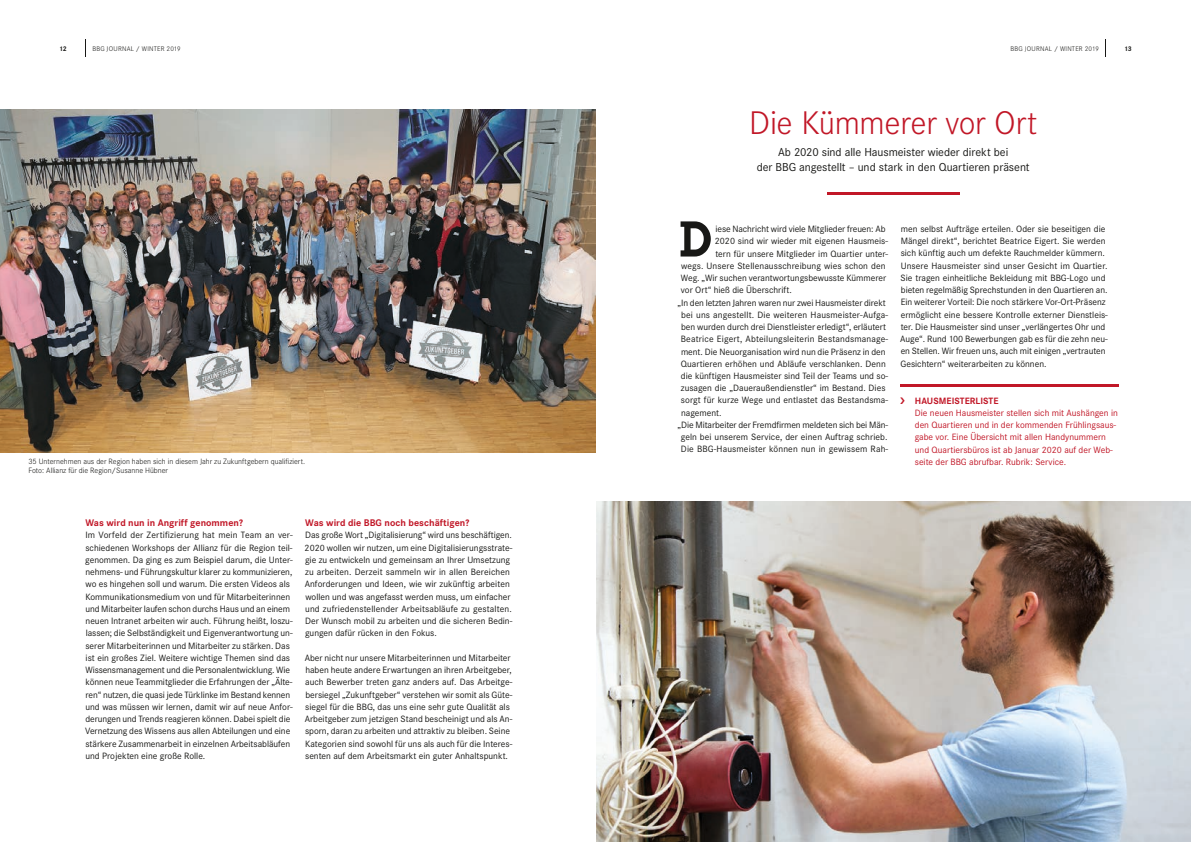
<style>
.page{position:relative;width:1191px;height:842px;background:#fff}
.page>*{position:absolute;margin:0;border:0;box-sizing:border-box;transform-origin:0 0}
.t1{font:56.9px "BBG";color:#181816}
.t2{font:300 34px "Corporate S";letter-spacing:-.01em;color:#c11727}
.t3{font:12px/15px "Corporate S";letter-spacing:-.005em;color:#181816;text-align:center}
.t4{font:700 10px "Corporate S";color:#c11727}
.t5{font:9.5px/12.2px "Corporate S";color:#181816}
.t6{font:9.5px/12.2px "Corporate S";color:#c11727}
.t7{font:700 9.5px "Corporate S";letter-spacing:.005em;color:#c11727}
.t8{font:300 8px/9.6px "Corporate S";color:#181816}
.t9{font:300 7px "Corporate S";letter-spacing:.035em;color:#181816}
.t10{font:700 7px "Corporate S";color:#181816}
</style>
<div class="page">
<hr style="left:827px;top:192px;width:132px;height:3px;background:#c11727">
<hr style="left:900px;top:384px;width:218px;height:2px;background:#c11727">
<img style="left:596px;top:502px;width:595px;height:340px">
<img style="left:0;top:110px;width:595px;height:343px">
<svg style="left:85px;top:40px;width:1px;height:17px"></svg>
<svg style="left:1105px;top:40px;width:1px;height:17px"></svg>
<p class="t10" style="left:59px;top:44px;width:9px">12</p>
<p class="t9" style="left:92px;top:45px;width:90px">BBG JOURNAL / WINTER 2019</p>
<p class="t9" style="left:1010px;top:45px;width:90px">BBG JOURNAL / WINTER 2019</p>
<p class="t10" style="left:1124px;top:44px;width:9px">13</p>
<h2 class="t2" style="left:749px;top:103px;width:290px">Die Kümmerer vor Ort</h2>
<p class="t8" style="left:28px;top:456px;width:278px">35 Unternehmen aus der Region haben sich in diesem Jahr zu Zukunftgebern qualifiziert.<br>Foto: Allianz für die Region/Susanne Hübner</p>
<p class="t4" style="left:85px;top:517px;width:159px">Was wird nun in Angriff genommen?</p>
<p class="t5" style="left:85px;top:529px;width:209px">Im Vorfeld der Zertifizierung hat mein Team an ver&shy;schiedenen Workshops der Allianz für die Region teil&shy;genommen. Da ging es zum Beispiel darum, die Unter&shy;nehmens- und Führungskultur klarer zu kommunizieren, wo es hingehen soll und warum. Die ersten Videos als Kommunikationsmedium von und für Mitarbeiterinnen und Mitarbeiter laufen schon durchs Haus und an einem neuen Intranet arbeiten wir auch. Führung heißt, loszu&shy;lassen; die Selbständigkeit und Eigenverantwortung un&shy;serer Mitarbeiterinnen und Mitarbeiter zu stärken. Das ist ein großes Ziel. Weitere wichtige Themen sind das Wissensmanagement und die Personalentwicklung. Wie können neue Teammitglieder die Erfahrungen der „Älte&shy;ren“ nutzen, die quasi jede Türklinke im Bestand kennen und was müssen wir lernen, damit wir auf neue Anfor&shy;derungen und Trends reagieren können. Dabei spielt die Vernetzung des Wissens aus allen Abteilungen und eine stärkere Zusammenarbeit in einzelnen Arbeitsabläufen und Projekten eine große Rolle.</p>
<p class="t4" style="left:305px;top:517px;width:165px">Was wird die BBG noch beschäftigen?</p>
<p class="t5" style="left:305px;top:529px;width:209px">Das große Wort „Digitalisierung“ wird uns beschäftigen.<br>2020 wollen wir nutzen, um eine Digitalisierungsstrate&shy;gie zu entwickeln und gemeinsam an Ihrer Umsetzung zu arbeiten. Derzeit sammeln wir in allen Bereichen Anforderungen und Ideen, wie wir zukünftig arbeiten wollen und was angefasst werden muss, um einfacher und zufriedenstellender Arbeitsabläufe zu gestalten.<br>Der Wunsch mobil zu arbeiten und die sicheren Bedin&shy;gungen dafür rücken in den Fokus.</p>
<p class="t5" style="left:305px;top:652px;width:209px">Aber nicht nur unsere Mitarbeiterinnen und Mitarbeiter haben heute andere Erwartungen an ihren Arbeitgeber, auch Bewerber treten ganz anders auf. Das Arbeitge&shy;bersiegel „Zukunftgeber“ verstehen wir somit als Güte&shy;siegel für die BBG, das uns eine sehr gute Qualität als Arbeitgeber zum jetzigen Stand bescheinigt und als An&shy;sporn, daran zu arbeiten und attraktiv zu bleiben. Seine Kategorien sind sowohl für uns als auch für die Interes&shy;senten auf dem Arbeitsmarkt ein guter Anhaltspunkt.</p>
<p class="t3" style="left:757px;top:145px;width:274px">Ab 2020 sind alle Hausmeister wieder direkt bei<br>der BBG angestellt – und stark in den Quartieren präsent</p>
<h1 class="t1" style="left:678px;top:196px;width:35px">D</h1>
<p class="t5" style="left:715px;top:223px;width:172px">iese Nachricht wird viele Mitglieder freuen: Ab</p>
<p class="t5" style="left:715px;top:235px;width:175px">2020 sind wir wieder mit eigenen Hausmeis-</p>
<p class="t5" style="left:715px;top:247px;width:174px">tern für unsere Mitglieder im Quartier unter-</p>
<p class="t5" style="left:681px;top:260px;width:206px">wegs. Unsere Stellenausschreibung wies schon den</p>
<p class="t5" style="left:681px;top:272px;width:207px">Weg. „Wir suchen verantwortungsbewusste Kümmerer</p>
<p class="t5" style="left:681px;top:284px;width:112px">vor Ort“ hieß die Überschrift.</p>
<p class="t5" style="left:677px;top:296px;width:210px">„In den letzten Jahren waren nur zwei Hausmeister direkt</p>
<p class="t5" style="left:681px;top:309px;width:208px">bei uns angestellt. Die weiteren Hausmeister-Aufga-</p>
<p class="t5" style="left:681px;top:321px;width:206px">ben wurden durch drei Dienstleister erledigt“, erläutert</p>
<p class="t5" style="left:681px;top:333px;width:209px">Beatrice Eigert, Abteilungsleiterin Bestandsmanage-</p>
<p class="t5" style="left:681px;top:345px;width:206px">ment. Die Neuorganisation wird nun die Präsenz in den</p>
<p class="t5" style="left:680px;top:358px;width:207px">Quartieren erhöhen und Abläufe verschlanken. Denn</p>
<p class="t5" style="left:681px;top:370px;width:209px">die künftigen Hausmeister sind Teil der Teams und so-</p>
<p class="t5" style="left:681px;top:382px;width:206px">zusagen die „Daueraußendienstler“ im Bestand. Dies</p>
<p class="t5" style="left:681px;top:394px;width:209px">sorgt für kurze Wege und entlastet das Bestandsma-</p>
<p class="t5" style="left:681px;top:406px;width:42px">nagement.</p>
<p class="t5" style="left:677px;top:419px;width:212px">„Die Mitarbeiter der Fremdfirmen meldeten sich bei Män-</p>
<p class="t5" style="left:681px;top:431px;width:208px">geln bei unserem Service, der einen Auftrag schrieb.</p>
<p class="t5" style="left:681px;top:443px;width:209px">Die BBG-Hausmeister können nun in gewissem Rah-</p>
<p class="t5" style="left:900px;top:223px;width:209px">men selbst Aufträge erteilen. Oder sie beseitigen die Mängel direkt“, berichtet Beatrice Eigert. Sie werden sich künftig auch um defekte Rauchmelder kümmern.<br>Unsere Hausmeister sind unser Gesicht im Quartier.<br>Sie tragen einheitliche Bekleidung mit BBG-Logo und bieten regelmäßig Sprechstunden in den Quartieren an.<br>Ein weiterer Vorteil: Die noch stärkere Vor-Ort-Präsenz ermöglicht eine bessere Kontrolle externer Dienstleis&shy;ter. Die Hausmeister sind unser „verlängertes Ohr und Auge“. Rund 100 Bewerbungen gab es für die zehn neu&shy;en Stellen. Wir freuen uns, auch mit einigen „vertrauten Gesichtern“ weiterarbeiten zu können.</p>
<p class="t7" style="left:915px;top:395px;width:85px">HAUSMEISTERLISTE</p>
<p class="t6" style="left:914px;top:407px;width:205px">Die neuen Hausmeister stellen sich mit Aushängen in den Quartieren und in der kommenden Frühlingsaus&shy;gabe vor. Eine Übersicht mit allen Handynummern und Quartiersbüros ist ab Januar 2020 auf der Web&shy;seite der BBG abrufbar. Rubrik: Service.</p>
</div>
